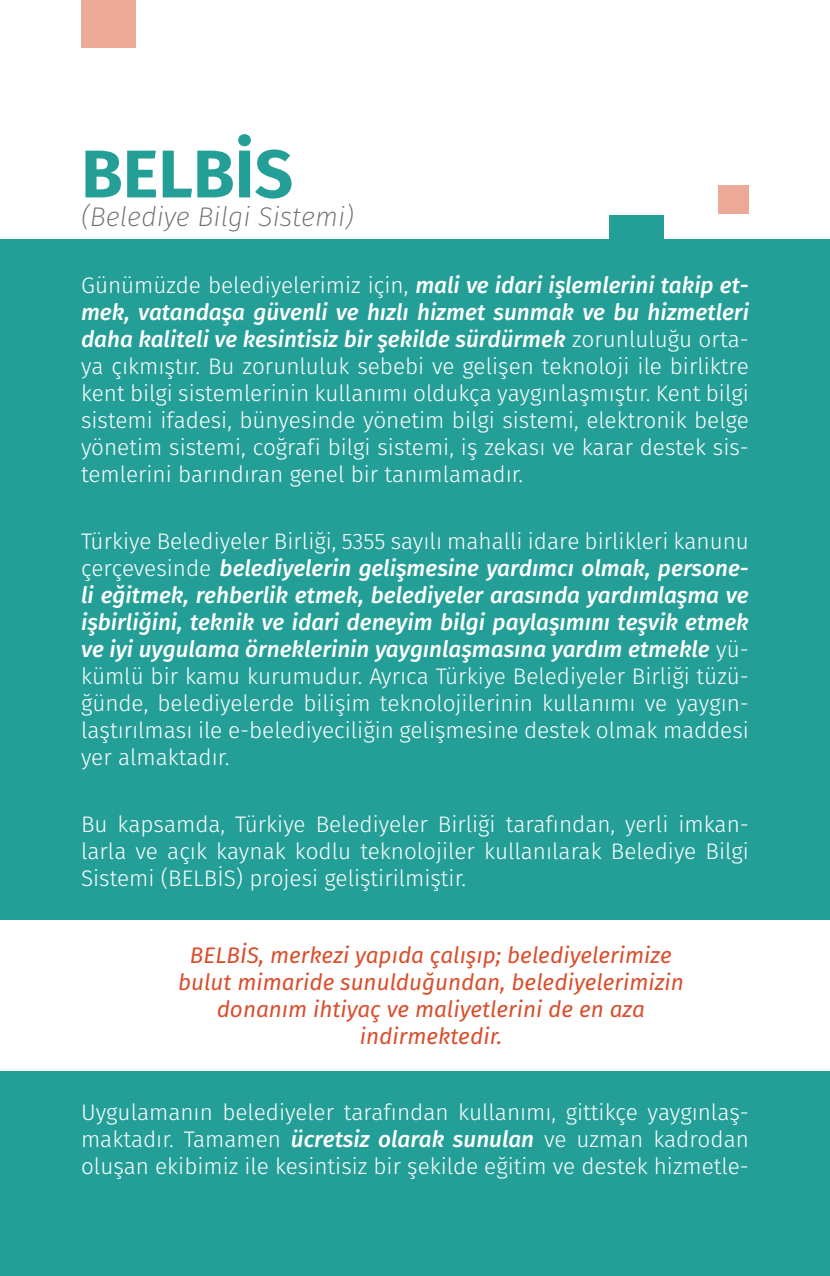
<style>
.page{position:relative;width:830px;height:1276px;background:#fff}
.page>*{position:absolute;margin:0;border:0;box-sizing:border-box;transform-origin:0 0}
.t1{font:700 67.5px "Fira Sans";color:#249f98}
.t2{font:italic 200 27px "Fira Sans";color:#6c6d70}
.t3{font:300 22.5px/27px "Fira Sans";color:#fff;text-align:justify}
.t4{font:italic 22.5px/27px "Fira Sans";color:#d94f2d;text-align:center}
.s1{font-weight:500;font-style:italic}
</style>
<div class="page">
<div style="left:0;top:239px;width:829px;height:1037px;background:#249f98"></div>
<div style="left:0;top:920px;width:829px;height:150px;background:#fff"></div>
<div style="left:81px;top:0;width:54px;height:48px;background:#eca998"></div>
<div style="left:609px;top:215px;width:54px;height:67px;background:#249f98"></div>
<div style="left:717px;top:185px;width:31px;height:29px;background:#eca998"></div>
<p class="t1" style="left:81px;top:126px;width:213px">BELBİS</p>
<p class="t2" style="left:81px;top:198px;width:274px">(Belediye Bilgi Sistemi)</p>
<p class="t3" style="left:81px;top:274px;width:669px">Günümüzde belediyelerimiz için, <span class="s1">mali ve idari işlemlerini takip et&shy;mek, vatandaşa güvenli ve hızlı hizmet sunmak ve bu hizmetleri daha kaliteli ve kesintisiz bir şekilde sürdürmek</span> zorunluluğu orta&shy;ya çıkmıştır. Bu zorunluluk sebebi ve gelişen teknoloji ile birliktre kent bilgi sistemlerinin kullanımı oldukça yaygınlaşmıştır. Kent bilgi sistemi ifadesi, bünyesinde yönetim bilgi sistemi, elektronik belge yönetim sistemi, coğrafi bilgi sistemi, iş zekası ve karar destek sis&shy;temlerini barındıran genel bir tanımlamadır.</p>
<p class="t3" style="left:81px;top:529px;width:669px">Türkiye Belediyeler Birliği, 5355 sayılı mahalli idare birlikleri kanunu çerçevesinde <span class="s1">belediyelerin gelişmesine yardımcı olmak, persone&shy;li eğitmek, rehberlik etmek, belediyeler arasında yardımlaşma ve işbirliğini, teknik ve idari deneyim bilgi paylaşımını teşvik etmek ve iyi uygulama örneklerinin yaygınlaşmasına yardım etmekle</span> yü&shy;kümlü bir kamu kurumudur. Ayrıca Türkiye Belediyeler Birliği tüzü&shy;ğünde, belediyelerde bilişim teknolojilerinin kullanımı ve yaygın&shy;laştırılması ile e-belediyeciliğin gelişmesine destek olmak maddesi yer almaktadır.</p>
<p class="t3" style="left:81px;top:812px;width:669px">Bu kapsamda, Türkiye Belediyeler Birliği tarafından, yerli imkan&shy;larla ve açık kaynak kodlu teknolojiler kullanılarak Belediye Bilgi Sistemi (BELBİS) projesi geliştirilmiştir.</p>
<p class="t4" style="left:178px;top:943px;width:507px">BELBİS, merkezi yapıda çalışıp; belediyelerimize bulut mimaride sunulduğundan, belediyelerimizin donanım ihtiyaç ve maliyetlerini de en aza indirmektedir.</p>
<p class="t3" style="left:81px;top:1100px;width:669px">Uygulamanın belediyeler tarafından kullanımı, gittikçe yaygınlaş&shy;maktadır. Tamamen <span class="s1">ücretsiz olarak sunulan</span> ve uzman kadrodan oluşan ekibimiz ile kesintisiz bir şekilde eğitim ve destek hizmetle-</p>
</div>
